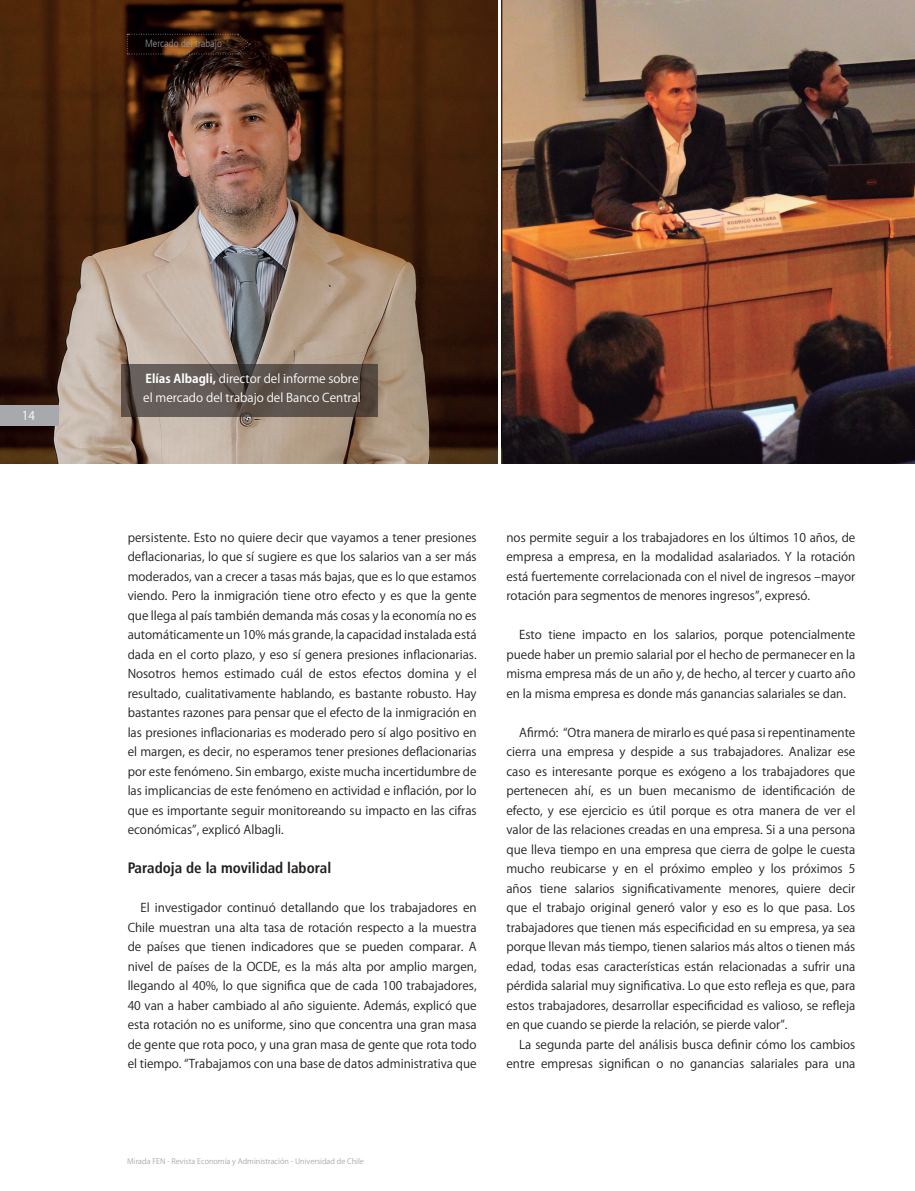
<style>
.page{position:relative;width:915px;height:1191px;background:#fff}
.page>*{position:absolute;margin:0;border:0;box-sizing:border-box;transform-origin:0 0}
.subsub_titulo{font:700 condensed 15px "Frutiger LT";color:#231f20}
.texto_sangria{font:12px/19.5px "Koz Go Pr 6 N";color:#231f20;text-align:justify}
.cita{font:12px/19.5px "Koz Go Pr 6 N";color:#fff}
.t1{font:300 condensed 10.5px "Frutiger LT";color:#939598}
.t2{font:7.5px "Koz Go Pr 6 N";color:#a8a9ad}
.s1{font-weight:700}
</style>
<div class="page">
<img style="left:0;top:0;width:914px;height:464px">
<hr style="left:498px;top:0;width:3px;height:472px;background:#fff">
<svg style="left:122px;top:364px;width:256px;height:53px;fill:#5f554f"></svg>
<div style="left:0;top:405px;width:59px;height:21px;background:#a8a9ad"></div>
<svg style="left:127px;top:34px;width:123px;height:21px"></svg>
<p class="t1" style="left:145px;top:38px;width:78px">Mercado del trabajo</p>
<p class="cita" style="left:22px;top:406px;width:15px">14</p>
<p class="cita" style="left:143px;top:369px;width:219px"><span class="s1">Elías Albagli,</span> director del informe sobre el mercado del trabajo del Banco Central</p>
<p class="texto_sangria" style="left:128px;top:528px;width:350px">persistente. Esto no quiere decir que vayamos a tener presiones deflacionarias, lo que sí sugiere es que los salarios van a ser más moderados, van a crecer a tasas más bajas, que es lo que estamos viendo. Pero la inmigración tiene otro efecto y es que la gente que llega al país también demanda más cosas y la economía no es automáticamente un 10% más grande, la capacidad instalada está dada en el corto plazo, y eso sí genera presiones inflacionarias.<br>Nosotros hemos estimado cuál de estos efectos domina y el resultado, cualitativamente hablando, es bastante robusto. Hay bastantes razones para pensar que el efecto de la inmigración en las presiones inflacionarias es moderado pero sí algo positivo en el margen, es decir, no esperamos tener presiones deflacionarias por este fenómeno. Sin embargo, existe mucha incertidumbre de las implicancias de este fenómeno en actividad e inflación, por lo que es importante seguir monitoreando su impacto en las cifras económicas”, explicó Albagli.</p>
<p class="subsub_titulo" style="left:128px;top:859px;width:205px">Paradoja de la movilidad laboral</p>
<p class="texto_sangria" style="left:128px;top:898px;width:350px;text-indent:13px">El investigador continuó detallando que los trabajadores en Chile muestran una alta tasa de rotación respecto a la muestra de países que tienen indicadores que se pueden comparar. A nivel de países de la OCDE, es la más alta por amplio margen, llegando al 40%, lo que significa que de cada 100 trabajadores, 40 van a haber cambiado al año siguiente. Además, explicó que esta rotación no es uniforme, sino que concentra una gran masa de gente que rota poco, y una gran masa de gente que rota todo el tiempo. “Trabajamos con una base de datos administrativa que</p>
<p class="texto_sangria" style="left:506px;top:528px;width:350px">nos permite seguir a los trabajadores en los últimos 10 años, de empresa a empresa, en la modalidad asalariados. Y la rotación está fuertemente correlacionada con el nivel de ingresos –mayor rotación para segmentos de menores ingresos”, expresó.</p>
<p class="texto_sangria" style="left:506px;top:625px;width:350px;text-indent:13px">Esto tiene impacto en los salarios, porque potencialmente puede haber un premio salarial por el hecho de permanecer en la misma empresa más de un año y, de hecho, al tercer y cuarto año en la misma empresa es donde más ganancias salariales se dan.</p>
<p class="texto_sangria" style="left:506px;top:723px;width:350px;text-indent:13px">Afirmó: “Otra manera de mirarlo es qué pasa si repentinamente cierra una empresa y despide a sus trabajadores. Analizar ese caso es interesante porque es exógeno a los trabajadores que pertenecen ahí, es un buen mecanismo de identificación de efecto, y ese ejercicio es útil porque es otra manera de ver el valor de las relaciones creadas en una empresa. Si a una persona que lleva tiempo en una empresa que cierra de golpe le cuesta mucho reubicarse y en el próximo empleo y los próximos 5 años tiene salarios significativamente menores, quiere decir que el trabajo original generó valor y eso es lo que pasa. Los trabajadores que tienen más especificidad en su empresa, ya sea porque llevan más tiempo, tienen salarios más altos o tienen más edad, todas esas características están relacionadas a sufrir una pérdida salarial muy significativa. Lo que esto refleja es que, para estos trabajadores, desarrollar especificidad es valioso, se refleja en que cuando se pierde la relación, se pierde valor”.</p>
<p class="texto_sangria" style="left:506px;top:1035px;width:350px;text-align:right">La segunda parte del análisis busca definir cómo los cambios entre empresas significan o no ganancias salariales para una</p>
<p class="t2" style="left:127px;top:1157px;width:238px">Mirada FEN - Revista Economía y Administración - Universidad de Chile</p>
</div>
